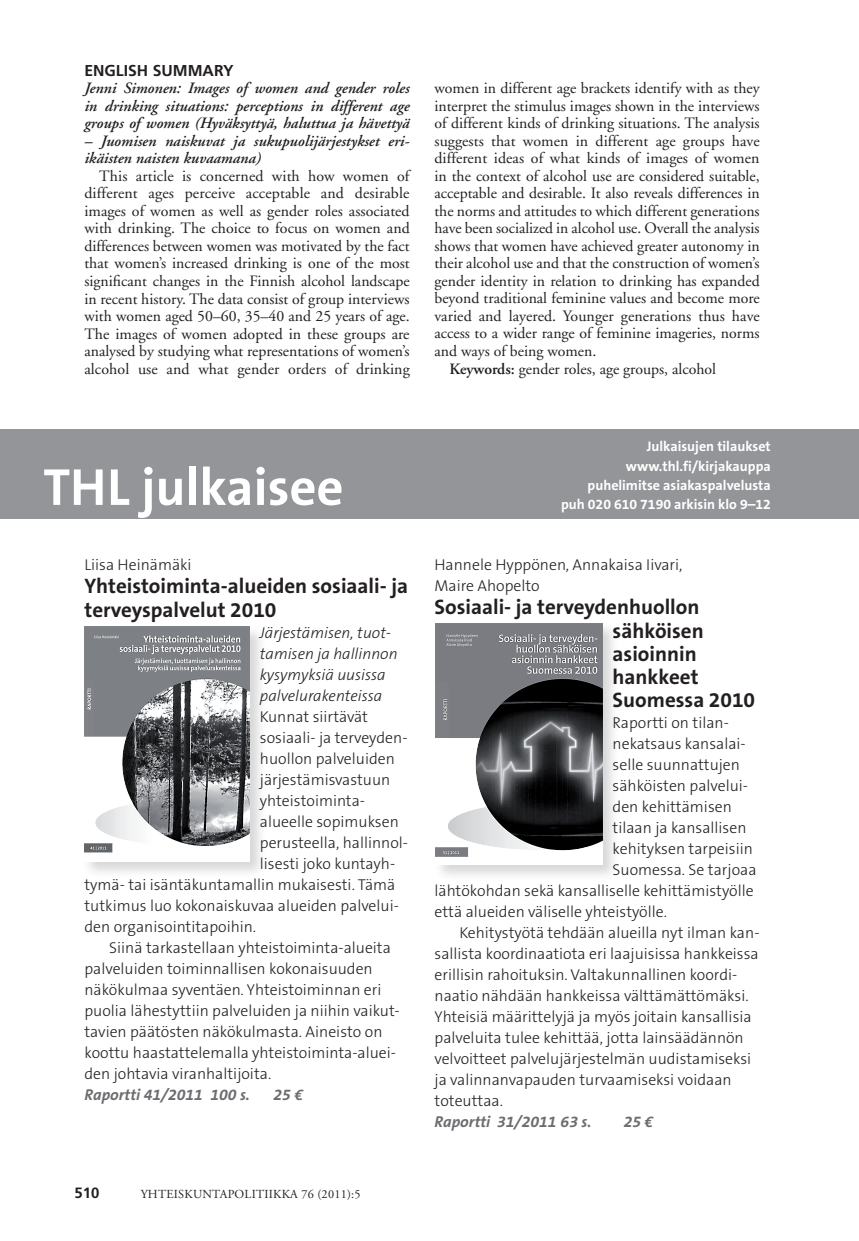
<style>
.page{position:relative;width:859px;height:1241px;background:#fff}
.page>*{position:absolute;margin:0;border:0;box-sizing:border-box;transform-origin:0 0}
.t1{font:700 52.5px "The Sans B W7";color:#fff}
.t2{font:700 21px/23.1px "The Sans B W7";color:#231f20}
.t3{font:15.75px/17.5px "Adobe Garamond";color:#231f20;text-align:justify}
.t4{font:300 15.75px/21px "The Sans B W3";color:#231f20}
.t5{font:italic 600 15.75px/17.5px "Adobe Garamond";color:#231f20;text-align:justify}
.t6{font:italic 300 15.75px/21px "The Sans B W3";color:#231f20}
.t7{font:italic 700 15.75px "The Sans B W7";color:#6c6d70}
.t8{font:700 15.75px "Frutiger";color:#231f20}
.t9{font:700 14.88px "Frutiger";color:#231f20}
.t10{font:700 14px/19.2px "The Sans B W7";color:#fff;text-align:right}
.t11{font:12.25px "Adobe Garamond";letter-spacing:.02em;color:#231f20}
.s1{font-weight:600}
</style>
<div class="page">
<div style="left:0;top:429px;width:858px;height:89px;background:#939598"></div>
<div style="left:82px;top:624px;width:184px;height:254px;background:#231f20;opacity:.18"></div>
<img style="left:84px;top:626px;width:166px;height:235px">
<div style="left:433px;top:620px;width:186px;height:261px;background:#231f20;opacity:.18"></div>
<img style="left:435px;top:623px;width:167px;height:242px">
<p class="t8" style="left:84px;top:61px;width:40px">ENGLISH</p>
<p class="t8" style="left:153px;top:61px;width:23px">SUMM</p>
<p class="t8" style="left:202px;top:61px;width:32px">ARY</p>
<p class="t5" style="left:84px;top:80px;width:326px">Jenni Simonen: Images of women and gender roles in drinking situations: perceptions in different age groups of women (Hyväksyttyä, haluttua ja hävettyä</p>
<p class="t5" style="left:84px;top:132px;width:325px">– Juomisen naiskuvat ja sukupuolijärjestykset eri&shy;ikäisten naisten kuvaamana)</p>
<p class="t3" style="left:84px;top:167px;width:327px;text-indent:15px">This article is concerned with how women of different ages perceive acceptable and desirable images of women as well as gender roles associated with drinking. The choice to focus on women and differences between women was motivated by the fact that women’s increased drinking is one of the most significant changes in the Finnish alcohol landscape in recent history. The data consist of group interviews with women aged 50–60, 35–40 and 25 years of age.<br>The images of women adopted in these groups are analysed by studying what representations of women’s alcohol use and what gender orders of drinking</p>
<p class="t3" style="left:434px;top:80px;width:326px">women in different age brackets identify with as they</p>
<p class="t3" style="left:434px;top:97px;width:326px">interpret the stimulus images shown in the interviews</p>
<p class="t3" style="left:434px;top:115px;width:326px">of different kinds of drinking situations. The analysis</p>
<p class="t3" style="left:434px;top:132px;width:326px">suggests that women in different age groups have</p>
<p class="t3" style="left:434px;top:150px;width:326px">different ideas of what kinds of images of women</p>
<p class="t3" style="left:434px;top:167px;width:326px">in the context of alcohol use are considered suitable,</p>
<p class="t3" style="left:434px;top:185px;width:326px">acceptable and desirable. It also reveals differences in</p>
<p class="t3" style="left:434px;top:202px;width:326px">the norms and attitudes to which different generations</p>
<p class="t3" style="left:434px;top:220px;width:326px">have been socialized in alcohol use. Overall the analysis</p>
<p class="t3" style="left:434px;top:237px;width:326px">shows that women have achieved greater autonomy in</p>
<p class="t3" style="left:434px;top:255px;width:326px">their alcohol use and that the construction of women’s</p>
<p class="t3" style="left:434px;top:272px;width:326px">gender identity in relation to drinking has expanded</p>
<p class="t3" style="left:434px;top:290px;width:326px">beyond traditional feminine values and become more</p>
<p class="t3" style="left:434px;top:307px;width:327px">varied and layered. Younger generations thus have</p>
<p class="t3" style="left:434px;top:325px;width:326px">access to a wider range of feminine imageries, norms</p>
<p class="t3" style="left:434px;top:342px;width:163px">and ways of being women.</p>
<p class="t3" style="left:449px;top:360px;width:268px"><span class="s1">Keywords:</span> gender roles, age groups, alcohol</p>
<h1 class="t1" style="left:43px;top:453px;width:301px">THL julkaisee</h1>
<p class="t4" style="left:84px;top:554px;width:109px">Liisa Heinämäki</p>
<h2 class="t2" style="left:84px;top:574px;width:325px">Yhteistoiminta-alueiden sosiaali- ja terveyspalvelut 2010</h2>
<p class="t6" style="left:260px;top:622px;width:139px">Järjestämisen, tuot&shy;tamisen ja hallinnon kysymyksiä uusissa palvelurakenteissa</p>
<p class="t4" style="left:260px;top:705px;width:109px">Kunnat siirtävät</p>
<p class="t4" style="left:260px;top:726px;width:149px">sosiaali- ja terveyden-</p>
<p class="t4" style="left:260px;top:747px;width:136px">huollon palveluiden</p>
<p class="t4" style="left:260px;top:768px;width:132px">järjestämisvastuun</p>
<p class="t4" style="left:260px;top:789px;width:107px">yhteistoiminta-</p>
<p class="t4" style="left:260px;top:810px;width:140px">alueelle sopimuksen</p>
<p class="t4" style="left:260px;top:831px;width:150px">perusteella, hallinnol-</p>
<p class="t4" style="left:260px;top:852px;width:137px">lisesti joko kuntayh-</p>
<p class="t4" style="left:84px;top:873px;width:312px">tymä- tai isäntäkuntamallin mukaisesti. Tämä</p>
<p class="t4" style="left:84px;top:894px;width:316px">tutkimus luo kokonaiskuvaa alueiden palvelui-</p>
<p class="t4" style="left:84px;top:915px;width:173px">den organisointitapoihin.</p>
<p class="t4" style="left:109px;top:936px;width:283px">Siinä tarkastellaan yhteistoiminta-alueita</p>
<p class="t4" style="left:84px;top:957px;width:290px">palveluiden toiminnallisen kokonaisuuden</p>
<p class="t4" style="left:84px;top:978px;width:298px">näkökulmaa syventäen. Yhteistoiminnan eri</p>
<p class="t4" style="left:84px;top:999px;width:316px">puolia lähestyttiin palveluiden ja niihin vaikut-</p>
<p class="t4" style="left:84px;top:1020px;width:299px">tavien päätösten näkökulmasta. Aineisto on</p>
<p class="t4" style="left:84px;top:1041px;width:313px">koottu haastattelemalla yhteistoiminta-aluei-</p>
<p class="t4" style="left:84px;top:1062px;width:188px">den johtavia viranhaltijoita.</p>
<p class="t7" style="left:84px;top:1084px;width:167px">Raportti 41/2011 100 s.</p>
<p class="t7" style="left:273px;top:1084px;width:31px">25 €</p>
<p class="t9" style="left:74px;top:1183px;width:26px">510</p>
<p class="t11" style="left:141px;top:1187px;width:221px">YHTEISKUNTAPOLITIIKKA 76 (2011):5</p>
<p class="t10" style="left:587px;top:437px;width:185px">Julkaisujen tilaukset www.thl.fi/kirjakauppa puhelimitse asiakaspalvelusta</p>
<p class="t10" style="left:561px;top:494px;width:211px">puh 020 610 7190 arkisin klo 9–12</p>
<p class="t4" style="left:434px;top:554px;width:249px">Hannele Hyppönen, Annakaisa Iivari,<br>Maire Ahopelto</p>
<h2 class="t2" style="left:612px;top:595px;width:144px;text-indent:-178px">Sosiaali- ja terveydenhuollon sähköisen asioinnin hankkeet<br>Suomessa 2010</h2>
<p class="t4" style="left:612px;top:712px;width:118px">Raportti on tilan-</p>
<p class="t4" style="left:612px;top:733px;width:135px">nekatsaus kansalai-</p>
<p class="t4" style="left:612px;top:754px;width:129px">selle suunnattujen</p>
<p class="t4" style="left:612px;top:775px;width:137px">sähköisten palvelui-</p>
<p class="t4" style="left:612px;top:796px;width:121px">den kehittämisen</p>
<p class="t4" style="left:612px;top:817px;width:135px">tilaan ja kansallisen</p>
<p class="t4" style="left:612px;top:838px;width:142px">kehityksen tarpeisiin</p>
<p class="t4" style="left:612px;top:859px;width:145px">Suomessa. Se tarjoaa</p>
<p class="t4" style="left:434px;top:880px;width:320px">lähtökohdan sekä kansalliselle kehittämistyölle</p>
<p class="t4" style="left:434px;top:901px;width:234px">että alueiden väliselle yhteistyölle.</p>
<p class="t4" style="left:459px;top:922px;width:301px">Kehitystyötä tehdään alueilla nyt ilman kan-</p>
<p class="t4" style="left:434px;top:943px;width:325px">sallista koordinaatiota eri laajuisissa hankkeissa</p>
<p class="t4" style="left:434px;top:964px;width:304px">erillisin rahoituksin. Valtakunnallinen koordi-</p>
<p class="t4" style="left:434px;top:985px;width:315px">naatio nähdään hankkeissa välttämättömäksi.</p>
<p class="t4" style="left:434px;top:1006px;width:318px">Yhteisiä määrittelyjä ja myös joitain kansallisia</p>
<p class="t4" style="left:434px;top:1027px;width:310px">palveluita tulee kehittää, jotta lainsäädännön</p>
<p class="t4" style="left:434px;top:1048px;width:318px">velvoitteet palvelujärjestelmän uudistamiseksi</p>
<p class="t4" style="left:434px;top:1069px;width:298px">ja valinnanvapauden turvaamiseksi voidaan</p>
<p class="t4" style="left:434px;top:1090px;width:70px">toteuttaa.</p>
<p class="t7" style="left:434px;top:1111px;width:158px">Raportti 31/2011 63 s.</p>
<p class="t7" style="left:623px;top:1111px;width:31px">25 €</p>
</div>
